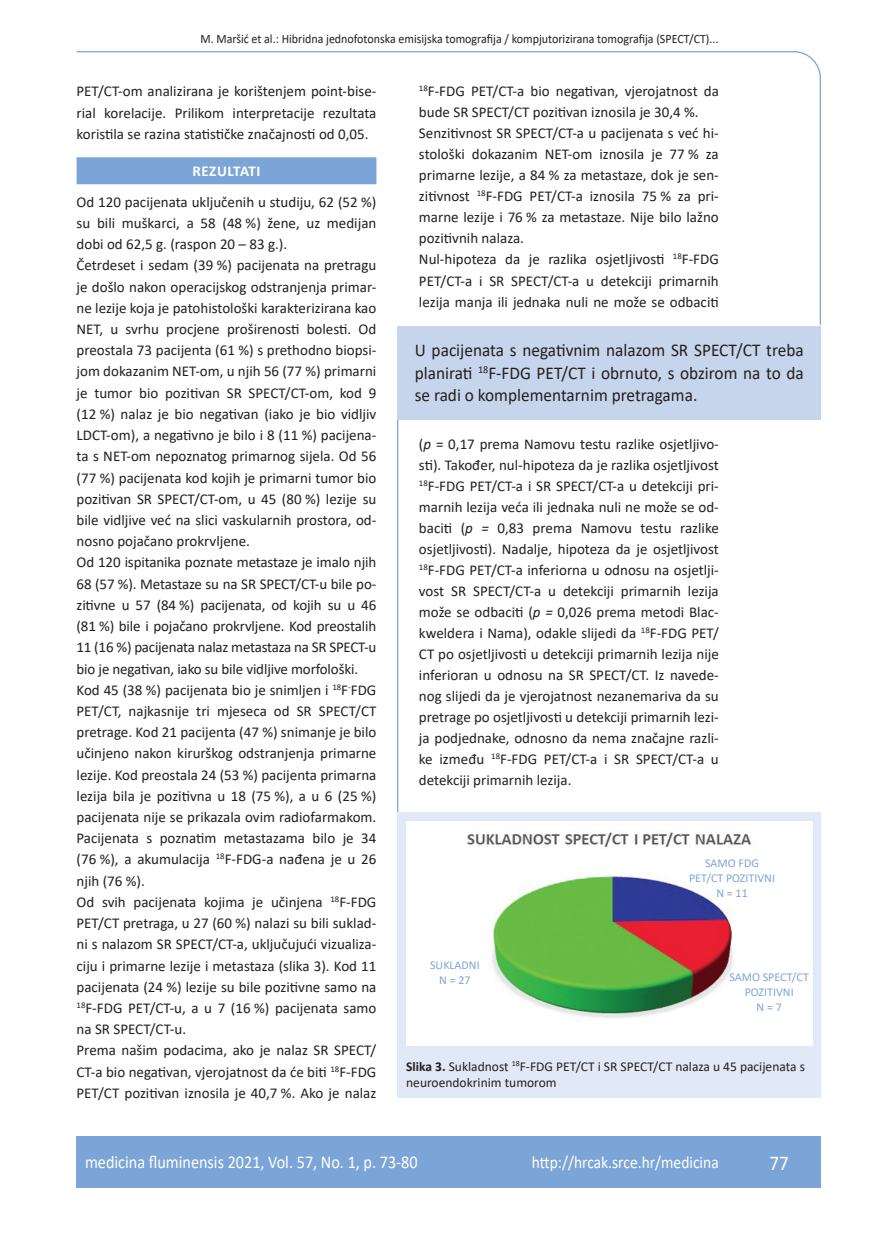
<style>
.page{position:relative;width:872px;height:1234px;background:#fff}
.page>*{position:absolute;margin:0;border:0;box-sizing:border-box;transform-origin:0 0}
.t1{font:21px "Calibri";color:#fff;scale:.9 1}
.anterfile{font:18px/22.5px "Calibri";color:#231f20;text-align:justify;scale:.96 1}
.t2{font:18px "Calibri";color:#fff;scale:.9 1}
.t3{font:17.25px "Calibri";color:#fff;scale:.9 1}
.osnovni_tekst{font:15px/21.1px "Calibri";color:#231f20;text-align:justify}
.naslov_ruler{font:700 15px "Calibri";letter-spacing:.035em;color:#fff}
.potpis_slika{font:13.5px/16.5px "Calibri";color:#231f20}
.glava{font:12.75px "Calibri";color:#231f20;scale:.94 1}
.potpis_slika-2{font:12px/15px "Calibri";color:#7ca5d7;text-align:center}
.s1{font-style:italic}
.s2{font-weight:700}
</style>
<div class="page">
<svg style="left:76px;top:51px;width:745px;height:274px"></svg>
<hr style="left:397px;top:418px;width:1px;height:394px;background:#7ca5d7">
<div style="left:77px;top:1135px;width:744px;height:51px;background:#7ca5d7"></div>
<div style="left:77px;top:157px;width:299px;height:27px;background:#7ca5d7"></div>
<div style="left:398px;top:325px;width:423px;height:94px;background:#c6d5ec"></div>
<div style="left:398px;top:812px;width:423px;height:285px;background:#e1e9f6"></div>
<img style="left:406px;top:821px;width:406px;height:224px">
<p class="glava" style="left:200px;top:29px;width:553px">M. Maršić et al.: Hibridna jednofotonska emisijska tomografija / kompjutorizirana tomografija (SPECT/CT)...</p>
<p class="osnovni_tekst" style="left:77px;top:80px;width:301px">PET/CT-om analizirana je korištenjem point-bise&shy;rial korelacije. Prilikom interpretacije rezultata koristila se razina statističke značajnosti od 0,05.</p>
<p class="naslov_ruler" style="left:192px;top:160px;width:70px">REZULTATI</p>
<p class="osnovni_tekst" style="left:77px;top:191px;width:301px">Od 120 pacijenata uključenih u studiju, 62 (52 %) su bili muškarci, a 58 (48 %) žene, uz medijan dobi od 62,5 g. (raspon 20 – 83 g.).</p>
<p class="osnovni_tekst" style="left:77px;top:254px;width:301px">Četrdeset i sedam (39 %) pacijenata na pretragu je došlo nakon operacijskog odstranjenja primar&shy;ne lezije koja je patohistološki karakterizirana kao NET, u svrhu procjene proširenosti bolesti. Od preostala 73 pacijenta (61 %) s prethodno biopsi&shy;jom dokazanim NET-om, u njih 56 (77 %) primarni je tumor bio pozitivan SR SPECT/CT-om, kod 9 (12 %) nalaz je bio negativan (iako je bio vidljiv LDCT-om), a negativno je bilo i 8 (11 %) pacijena&shy;ta s NET-om nepoznatog primarnog sijela. Od 56 (77 %) pacijenata kod kojih je primarni tumor bio pozitivan SR SPECT/CT-om, u 45 (80 %) lezije su bile vidljive već na slici vaskularnih prostora, od&shy;nosno pojačano prokrvljene.</p>
<p class="osnovni_tekst" style="left:77px;top:551px;width:301px">Od 120 ispitanika poznate metastaze je imalo njih 68 (57 %). Metastaze su na SR SPECT/CT-u bile po&shy;zitivne u 57 (84 %) pacijenata, od kojih su u 46 (81 %) bile i pojačano prokrvljene. Kod preostalih 11 (16 %) pacijenata nalaz metastaza na SR SPECT-u bio je negativan, iako su bile vidljive morfološki.</p>
<p class="osnovni_tekst" style="left:77px;top:678px;width:301px">Kod 45 (38 %) pacijenata bio je snimljen i <sup>18</sup>F<sup>-</sup>FDG PET/CT, najkasnije tri mjeseca od SR SPECT/CT pretrage. Kod 21 pacijenta (47 %) snimanje je bilo učinjeno nakon kirurškog odstranjenja primarne lezije. Kod preostala 24 (53 %) pacijenta primarna lezija bila je pozitivna u 18 (75 %), a u 6 (25 %) pacijenata nije se prikazala ovim radiofarmakom.<br>Pacijenata s poznatim metastazama bilo je 34 (76 %), a akumulacija <sup>18</sup>F-FDG-a nađena je u 26 njih (76 %).</p>
<p class="osnovni_tekst" style="left:77px;top:890px;width:301px">Od svih pacijenata kojima je učinjena <sup>18</sup>F-FDG PET/CT pretraga, u 27 (60 %) nalazi su bili suklad&shy;ni s nalazom SR SPECT/CT-a, uključujući vizualiza&shy;ciju i primarne lezije i metastaza (slika 3). Kod 11 pacijenata (24 %) lezije su bile pozitivne samo na <sup>18</sup>F-FDG PET/CT-u, a u 7 (16 %) pacijenata samo na SR SPECT/CT-u.</p>
<p class="osnovni_tekst" style="left:77px;top:1039px;width:301px">Prema našim podacima, ako je nalaz SR SPECT/ CT-a bio negativan, vjerojatnost da će biti <sup>18</sup>F-FDG PET/CT pozitivan iznosila je 40,7 %. Ako je nalaz</p>
<p class="osnovni_tekst" style="left:419px;top:80px;width:301px"><sup>18</sup>F-FDG PET/CT-a bio negativan, vjerojatnost da bude SR SPECT/CT pozitivan iznosila je 30,4 %.</p>
<p class="osnovni_tekst" style="left:419px;top:122px;width:301px">Senzitivnost SR SPECT/CT-a u pacijenata s već hi&shy;stološki dokazanim NET-om iznosila je 77 % za primarne lezije, a 84 % za metastaze, dok je sen&shy;zitivnost <sup>18</sup>F-FDG PET/CT-a iznosila 75 % za pri&shy;marne lezije i 76 % za metastaze. Nije bilo lažno pozitivnih nalaza.</p>
<p class="osnovni_tekst" style="left:419px;top:248px;width:301px">Nul-hipoteza da je razlika osjetljivosti <sup>18</sup>F-FDG PET/CT-a i SR SPECT/CT-a u detekciji primarnih lezija manja ili jednaka nuli ne može se odbaciti</p>
<p class="anterfile" style="left:415px;top:338px;width:407px">U pacijenata s negativnim nalazom SR SPECT/CT treba planirati <sup>18</sup>F-FDG PET/CT i obrnuto, s obzirom na to da se radi o komplementarnim pretragama.</p>
<p class="osnovni_tekst" style="left:419px;top:433px;width:301px">(<span class="s1">p</span> = 0,17 prema Namovu testu razlike osjetljivo&shy;sti). Također, nul-hipoteza da je razlika osjetljivost <sup>18</sup>F-FDG PET/CT-a i SR SPECT/CT-a u detekciji pri&shy;marnih lezija veća ili jednaka nuli ne može se od&shy;baciti (<span class="s1">p =</span> 0,83 prema Namovu testu razlike osjetljivosti). Nadalje, hipoteza da je osjetljivost <sup>18</sup>F-FDG PET/CT-a inferiorna u odnosu na osjetlji&shy;vost SR SPECT/CT-a u detekciji primarnih lezija može se odbaciti (<span class="s1">p =</span> 0,026 prema metodi Blac&shy;kweldera i Nama), odakle slijedi da <sup>18</sup>F-FDG PET/ CT po osjetljivosti u detekciji primarnih lezija nije inferioran u odnosu na SR SPECT/CT. Iz navede&shy;nog slijedi da je vjerojatnost nezanemariva da su pretrage po osjetljivosti u detekciji primarnih lezi&shy;ja podjednake, odnosno da nema značajne razli&shy;ke između <sup>18</sup>F-FDG PET/CT-a i SR SPECT/CT-a u detekciji primarnih lezija.</p>
<p class="potpis_slika-2" style="left:430px;top:957px;width:51px">SUKLADNI<br>N = 27</p>
<p class="potpis_slika-2" style="left:689px;top:854px;width:87px">SAMO FDG<br>PET/CT POZITIVNI<br>N = 11</p>
<p class="potpis_slika-2" style="left:729px;top:969px;width:81px">SAMO SPECT/CT<br>POZITIVNI<br>N = 7</p>
<p class="potpis_slika" style="left:406px;top:1057px;width:400px"><span class="s2">Slika 3.</span> Sukladnost <sup>18</sup>F-FDG PET/CT i SR SPECT/CT nalaza u 45 pacijenata s neuroendokrinim tumorom</p>
<p class="t2" style="left:85px;top:1149px;width:371px">medicina fluminensis 2021, Vol. 57, No. 1, p. 73-80</p>
<p class="t3" style="left:532px;top:1150px;width:209px">http://hrcak.srce.hr/medicina</p>
<p class="t1" style="left:769px;top:1147px;width:23px">77</p>
</div>
